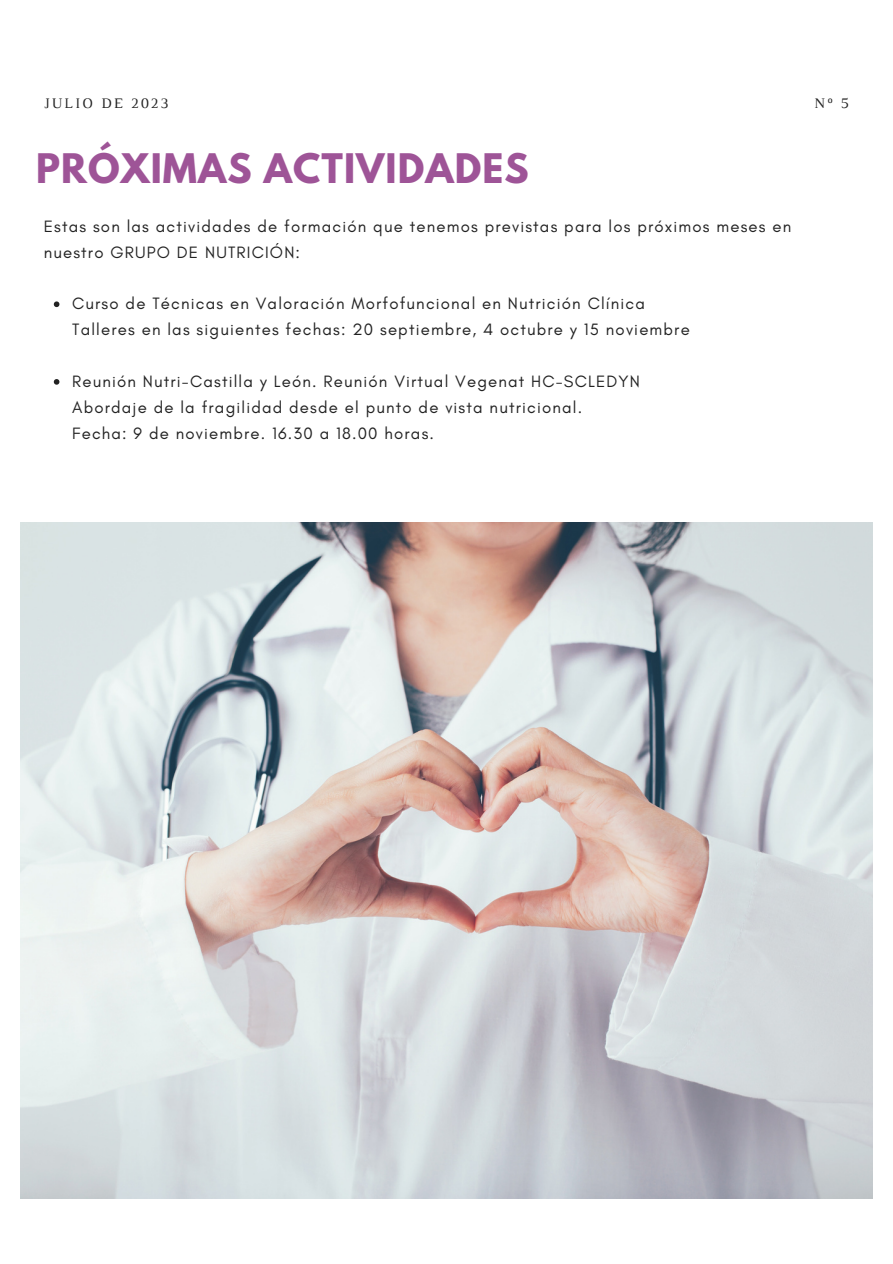
<style>
.page{position:relative;width:893px;height:1264px;background:#fff}
.page>*{position:absolute;margin:0;border:0;box-sizing:border-box;transform-origin:0 0}
.t1{font:700 36px "League Spartan";letter-spacing:.03em;color:#9e5497}
.t2{font:16.8px/25.8px "Glacial Indifference";letter-spacing:.07em;color:#222}
.t3{font:14.85px "Luthier";letter-spacing:.14em;color:#222}
</style>
<div class="page">
<svg style="left:54px;top:301px;width:5px;height:6px"></svg>
<svg style="left:54px;top:379px;width:5px;height:5px"></svg>
<img style="left:21px;top:522px;width:850px;height:676px">
<p class="t3" style="left:44px;top:98px;width:126px">JULIO DE 2023</p>
<p class="t3" style="left:814px;top:98px;width:36px">Nº 5</p>
<p class="t1" style="left:36px;top:150px;width:494px">PRÓXIMAS ACTIVIDADES</p>
<p class="t2" style="left:44px;top:213px;width:749px">Estas son las actividades de formación que tenemos previstas para los próximos meses en nuestro GRUPO DE NUTRICIÓN:</p>
<p class="t2" style="left:72px;top:290px;width:574px">Curso de Técnicas en Valoración Morfofuncional en Nutrición Clínica</p>
<p class="t2" style="left:72px;top:316px;width:619px">Talleres en las siguientes fechas: 20 septiembre, 4 octubre y 15 noviembre</p>
<p class="t2" style="left:72px;top:368px;width:569px">Reunión Nutri-Castilla y León. Reunión Virtual Vegenat HC-SCLEDYN</p>
<p class="t2" style="left:72px;top:394px;width:511px">Abordaje de la fragilidad desde el punto de vista nutricional.</p>
<p class="t2" style="left:72px;top:420px;width:363px">Fecha: 9 de noviembre. 16.30 a 18.00 horas.</p>
</div>
